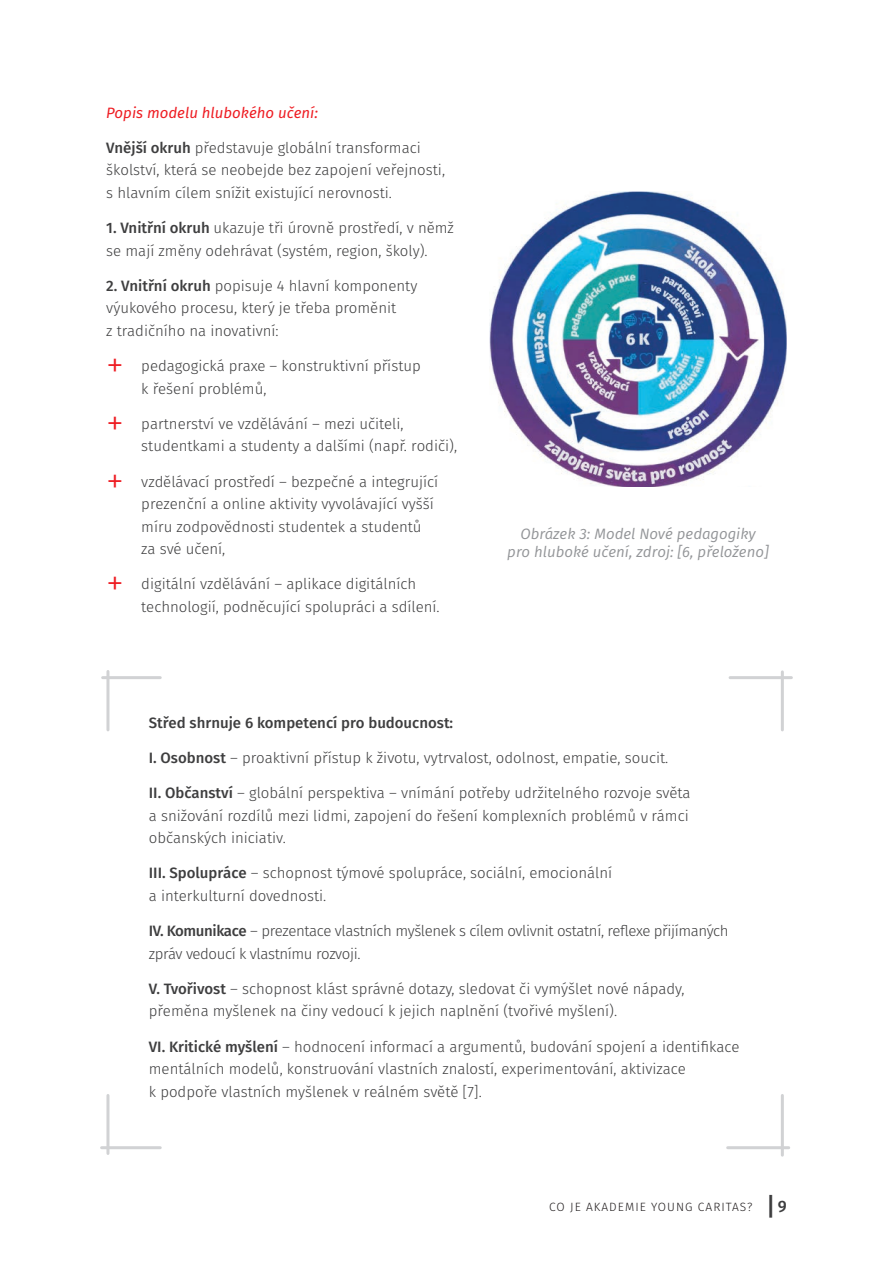
<style>
.page{position:relative;width:893px;height:1263px;background:#fff}
.page>*{position:absolute;margin:0;border:0;box-sizing:border-box;transform-origin:0 0}
.t1{font:300 36px "Fira Sans";color:#ee1d23}
.t2{font:800 24.75px "Fira Sans";color:#3e3e3f;scale:.67 1}
.t3{font:300 15px/22.5px "Fira Sans";color:#3e3e3f}
.t4{font:300 15px/22.5px "Fira Sans";letter-spacing:-.025em;color:#3e3e3f}
.t5{font:italic 15px/18px "Fira Sans";color:#939598;text-align:center}
.t6{font:500 15px "Fira Sans";color:#3e3e3f}
.t7{font:italic 15px "Fira Sans";color:#ee1d23}
.t8{font:300 12px "Fira Sans";letter-spacing:.085em;color:#231f20}
.s1{font-weight:500}
.s2{font-weight:500;font-size:16.5px}
</style>
<div class="page">
<hr style="left:103px;top:676px;width:57px;height:3px;background:#d1d2d4">
<hr style="left:106px;top:671px;width:3px;height:59px;background:#d1d2d4">
<hr style="left:730px;top:676px;width:61px;height:3px;background:#d1d2d4">
<hr style="left:781px;top:672px;width:3px;height:58px;background:#d1d2d4">
<hr style="left:102px;top:1146px;width:58px;height:3px;background:#d1d2d4">
<hr style="left:106px;top:1095px;width:3px;height:58px;background:#d1d2d4">
<hr style="left:728px;top:1146px;width:61px;height:3px;background:#d1d2d4">
<hr style="left:781px;top:1095px;width:3px;height:60px;background:#d1d2d4">
<img style="left:489px;top:191px;width:298px;height:296px">
<p class="t7" style="left:106px;top:102px;width:213px">Popis modelu hlubokého učení:</p>
<p class="t3" style="left:106px;top:136px;width:340px"><span class="s1">Vnější okruh</span> představuje globální transformaci školství, která se neobejde bez zapojení veřejnosti, s hlavním cílem snížit existující nerovnosti.</p>
<p class="t3" style="left:106px;top:217px;width:349px"><span class="s1">1. Vnitřní okruh</span> ukazuje tři úrovně prostředí, v němž se mají změny odehrávat (systém, region, školy).</p>
<p class="t3" style="left:106px;top:274px;width:313px"><span class="s1">2. Vnitřní okruh</span> popisuje 4 hlavní komponenty výukového procesu, který je třeba proměnit<br>z tradičního na inovativní:</p>
<h1 class="t1" style="left:106px;top:339px;width:19px">+</h1>
<p class="t3" style="left:141px;top:355px;width:281px">pedagogická praxe – konstruktivní přístup k řešení problémů,</p>
<h1 class="t1" style="left:106px;top:397px;width:19px">+</h1>
<p class="t3" style="left:141px;top:412px;width:317px">partnerství ve vzdělávání – mezi učiteli, studentkami a studenty a dalšími (např. rodiči),</p>
<h1 class="t1" style="left:106px;top:455px;width:19px">+</h1>
<p class="t3" style="left:141px;top:470px;width:298px">vzdělávací prostředí – bezpečné a integrující prezenční a online aktivity vyvolávající vyšší míru zodpovědnosti studentek a studentů za své učení,</p>
<h1 class="t1" style="left:106px;top:558px;width:19px">+</h1>
<p class="t3" style="left:141px;top:573px;width:300px">digitální vzdělávání – aplikace digitálních technologií, podněcující spolupráci a sdílení.</p>
<p class="t5" style="left:507px;top:524px;width:263px">Obrázek 3: Model Nové pedagogiky pro hluboké učení, zdroj: [6, přeloženo]</p>
<p class="t6" style="left:149px;top:712px;width:306px">Střed shrnuje 6 kompetencí pro budoucnost:</p>
<p class="t3" style="left:149px;top:746px;width:521px"><span class="s1">I. Osobnost</span> – proaktivní přístup k životu, vytrvalost, odolnost, empatie, soucit.</p>
<p class="t3" style="left:149px;top:781px;width:543px;text-align:justify"><span class="s1">II. Občanství</span> – globální perspektiva – vnímání potřeby udržitelného rozvoje světa a snižování rozdílů mezi lidmi, zapojení do řešení komplexních problémů v rámci občanských iniciativ.</p>
<p class="t3" style="left:149px;top:862px;width:465px"><span class="s1">III. Spolupráce</span> – schopnost týmové spolupráce, sociální, emocionální a interkulturní dovednosti.</p>
<p class="t4" style="left:149px;top:919px;width:581px"><span class="s1">IV. Komunikace</span> – prezentace vlastních myšlenek s cílem ovlivnit ostatní, reflexe přijímaných zpráv vedoucí k vlastnímu rozvoji.</p>
<p class="t3" style="left:149px;top:977px;width:537px"><span class="s1">V. Tvořivost</span> – schopnost klást správné dotazy, sledovat či vymýšlet nové nápady, přeměna myšlenek na činy vedoucí k jejich naplnění (tvořivé myšlení).</p>
<p class="t3" style="left:149px;top:1035px;width:592px"><span class="s1">VI. Kritické myšlení</span> – hodnocení informací a argumentů, budování spojení a identifikace mentálních modelů, konstruování vlastních znalostí, experimentování, aktivizace<br>k podpoře vlastních myšlenek v reálném světě [7].</p>
<p class="t8" style="left:549px;top:1198px;width:205px">CO JE AKADEMIE YOUNG CARITAS?</p>
<h2 class="t2" style="left:768px;top:1188px;width:30px">| <span class="s2">9</span></h2>
</div>
